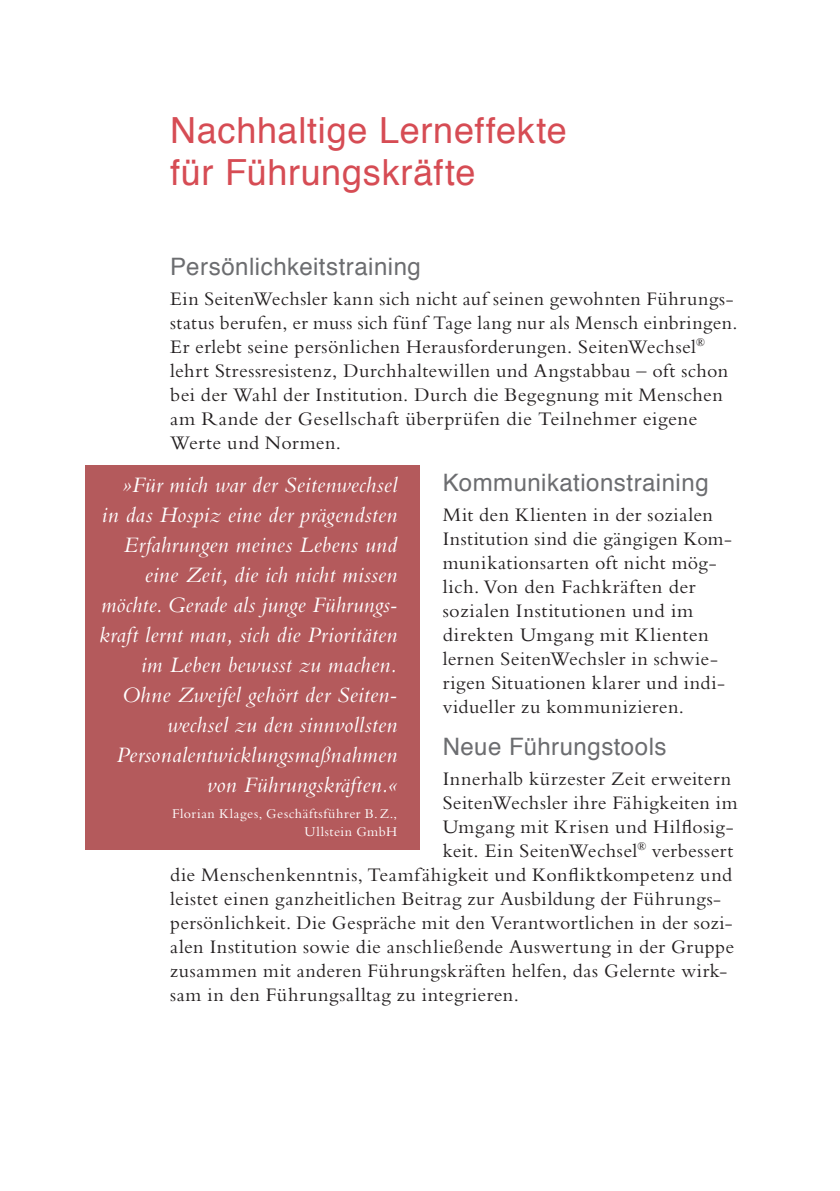
<style>
.page{position:relative;width:840px;height:1191px;background:#fff}
.page>*{position:absolute;margin:0;border:0;box-sizing:border-box;transform-origin:0 0}
.Headline{font:36px/42px "Helvetica";letter-spacing:.02em;color:#d64c54}
.Subline{font:24px "Helvetica";letter-spacing:.02em;color:#6c6d70}
.Zitat_rechtsbündig{font:23px/30px "Bembo Italic Os F";letter-spacing:.015em;color:#fff;text-align:right}
.Text{font:20px/24px "Bembo";letter-spacing:.02em;color:#231f20}
.Name{font:14px/18px "Bembo";letter-spacing:.045em;color:#fff;text-align:right}
</style>
<div class="page">
<div style="left:85px;top:465px;width:335px;height:384px;background:#b45a5c"></div>
<p class="Headline" style="left:170px;top:110px;width:398px">Nachhaltige Lerneffekte für Führungskräfte</p>
<p class="Subline" style="left:170px;top:248px;width:252px">Persönlichkeitstraining</p>
<p class="Text" style="left:170px;top:286px;width:568px">Ein SeitenWechsler kann sich nicht auf seinen gewohnten Führungs&shy;status berufen, er muss sich fünf Tage lang nur als Mensch einbringen.<br>Er erlebt seine persönlichen Herausforderungen. SeitenWechsel<sup>® </sup>lehrt Stressresistenz, Durchhaltewillen und Angstabbau – oft schon bei der Wahl der Institution. Durch die Begegnung mit Menschen am Rande der Gesellschaft überprüfen die Teilnehmer eigene Werte und Normen.</p>
<p class="Subline" style="left:442px;top:464px;width:267px">Kommunikationstraining</p>
<p class="Text" style="left:442px;top:502px;width:290px">Mit den Klienten in der sozialen<br>Institution sind die gängigen Kom&shy;munikationsarten oft nicht mög&shy;lich. Von den Fachkräften der sozialen Institutionen und im direkten Umgang mit Klienten lernen SeitenWechsler in schwie&shy;rigen Situationen klarer und indi&shy;vidueller zu kommunizieren.</p>
<p class="Subline" style="left:442px;top:728px;width:225px">Neue Führungstools</p>
<p class="Text" style="left:442px;top:766px;width:290px">Innerhalb kürzester Zeit erweitern</p>
<p class="Text" style="left:442px;top:790px;width:296px">SeitenWechsler ihre Fähigkeiten im</p>
<p class="Text" style="left:442px;top:814px;width:292px">Umgang mit Krisen und Hilflosig-</p>
<p class="Text" style="left:442px;top:838px;width:292px">keit. Ein SeitenWechsel<sup>®</sup> verbessert</p>
<p class="Text" style="left:170px;top:862px;width:563px">die Menschenkenntnis, Teamfähigkeit und Konfliktkompetenz und</p>
<p class="Text" style="left:170px;top:886px;width:552px">leistet einen ganzheitlichen Beitrag zur Ausbildung der Führungs-</p>
<p class="Text" style="left:170px;top:910px;width:563px">persönlichkeit. Die Gespräche mit den Verantwortlichen in der sozi-</p>
<p class="Text" style="left:170px;top:934px;width:565px">alen Institution sowie die anschließende Auswertung in der Gruppe</p>
<p class="Text" style="left:170px;top:958px;width:558px">zusammen mit anderen Führungskräften helfen, das Gelernte wirk-</p>
<p class="Text" style="left:170px;top:982px;width:350px">sam in den Führungsalltag zu integrieren.</p>
<p class="Zitat_rechtsbündig" style="left:99px;top:470px;width:299px">»Für mich war der Seitenwechsel<br>in das Hospiz eine der prägendsten<br>Erfahrungen meines Lebens und eine Zeit, die ich nicht missen möchte. Gerade als junge Führungs&shy;kraft lernt man, sich die Prioritäten im Leben bewusst zu machen.<br>Ohne Zweifel gehört der Seiten&shy;wechsel zu den sinnvollsten<br>Personalentwicklungsmaßnahmen von Führungskräften.«</p>
<p class="Name" style="left:172px;top:804px;width:227px">Florian Klages, Geschäftsführer B.Z.,<br>Ullstein GmbH</p>
</div>
